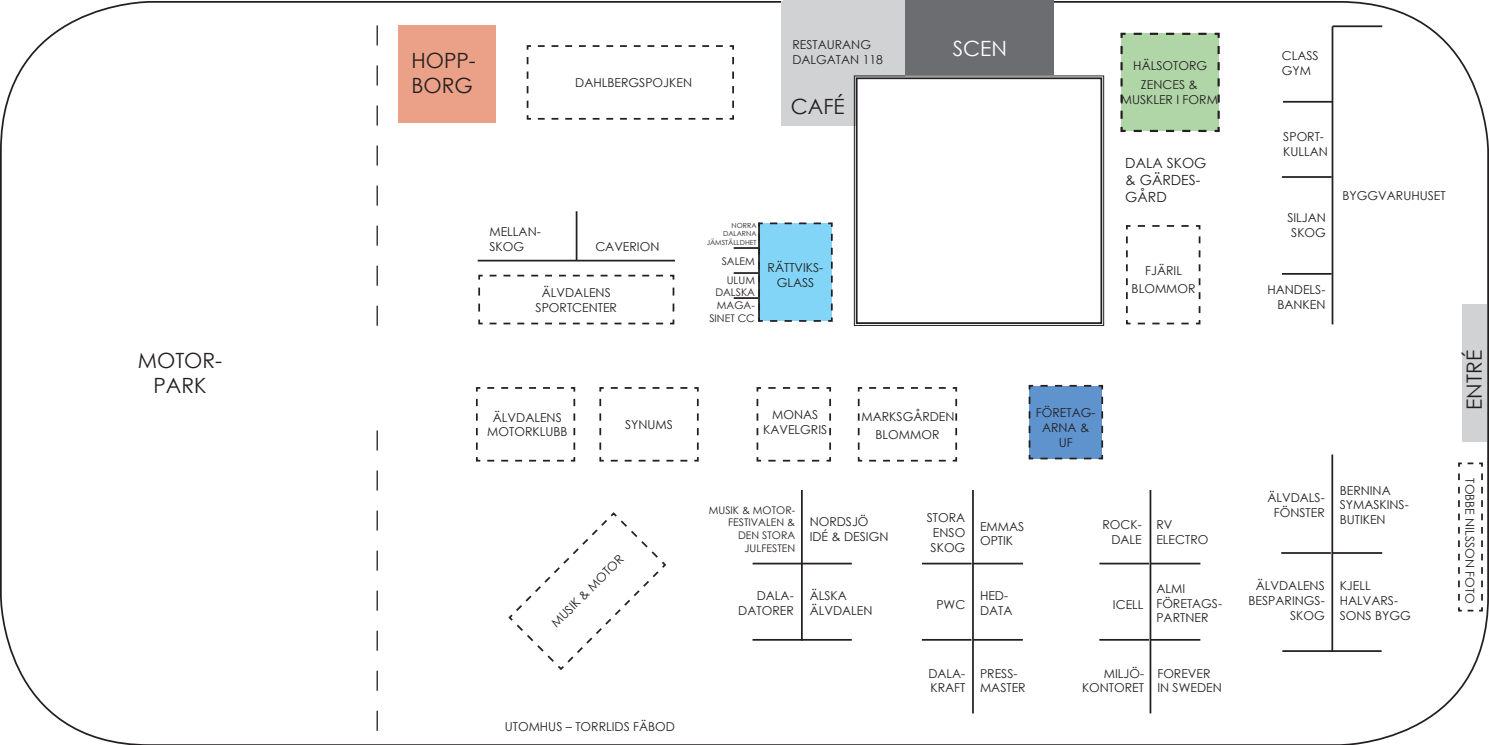
<style>
.page{position:relative;width:1489px;height:745px;background:#fff}
.page>*{position:absolute;margin:0;border:0;box-sizing:border-box;transform-origin:0 0}
.t1{font:21px/25.2px "Century Gothic";color:#231f20}
.t2{font:21px "Century Gothic";color:#fff}
.t3{font:14px/16.8px "Century Gothic";color:#231f20}
.t4{font:12.25px/14.7px "Century Gothic";color:#231f20}
.t5{font:10.5px/12.6px "Century Gothic";color:#231f20;text-align:right}
.t6{font:7px/8.4px "Century Gothic";color:#231f20;text-align:right}
</style>
<div class="page">
<svg style="left:1028px;top:384px;width:75px;height:76px;background:#6292c8"></svg>
<svg style="left:857px;top:387px;width:100px;height:75px"></svg>
<div style="left:905px;top:0;width:149px;height:74px;background:#6c6d70"></div>
<div style="left:783px;top:0;width:122px;height:76px;background:#d1d2d4"></div>
<div style="left:781px;top:1px;width:75px;height:124px;background:#d1d2d4"></div>
<div style="left:398px;top:25px;width:98px;height:98px;background:#eaa188"></div>
<svg style="left:478px;top:274px;width:197px;height:51px"></svg>
<svg style="left:853px;top:75px;width:251px;height:251px"></svg>
<div style="left:855px;top:77px;width:247px;height:247px;border:2px solid #231f20"></div>
<div style="left:1462px;top:305px;width:24px;height:136px;background:#d1d2d4"></div>
<svg style="left:1120px;top:32px;width:100px;height:101px;background:#accea4"></svg>
<div style="left:1133px;top:61px;width:74px;height:9px;background:#b0d5a7"></div>
<svg style="left:756px;top:387px;width:75px;height:75px"></svg>
<svg style="left:1126px;top:225px;width:75px;height:100px"></svg>
<hr style="left:1149px;top:489px;width:2px;height:224px;background:#231f20">
<hr style="left:1150px;top:562px;width:50px;height:2px;background:#231f20">
<hr style="left:1150px;top:638px;width:50px;height:2px;background:#231f20">
<hr style="left:1099px;top:562px;width:49px;height:2px;background:#231f20">
<hr style="left:1099px;top:638px;width:49px;height:2px;background:#231f20">
<hr style="left:1331px;top:26px;width:2px;height:298px;background:#231f20">
<hr style="left:1332px;top:25px;width:49px;height:2px;background:#231f20">
<hr style="left:1282px;top:101px;width:50px;height:2px;background:#231f20">
<hr style="left:1281px;top:176px;width:50px;height:2px;background:#231f20">
<hr style="left:1281px;top:273px;width:50px;height:1px;background:#231f20">
<hr style="left:801px;top:489px;width:1px;height:151px;background:#231f20">
<hr style="left:802px;top:562px;width:49px;height:2px;background:#231f20">
<hr style="left:802px;top:638px;width:49px;height:2px;background:#231f20">
<hr style="left:752px;top:562px;width:50px;height:2px;background:#231f20">
<hr style="left:752px;top:638px;width:50px;height:2px;background:#231f20">
<hr style="left:972px;top:489px;width:1px;height:224px;background:#231f20">
<hr style="left:973px;top:562px;width:49px;height:2px;background:#231f20">
<hr style="left:973px;top:638px;width:49px;height:2px;background:#231f20">
<hr style="left:921px;top:562px;width:50px;height:2px;background:#231f20">
<hr style="left:921px;top:638px;width:50px;height:2px;background:#231f20">
<hr style="left:1331px;top:454px;width:1px;height:197px;background:#231f20">
<hr style="left:1332px;top:551px;width:49px;height:2px;background:#231f20">
<hr style="left:1331px;top:649px;width:50px;height:2px;background:#231f20">
<hr style="left:1281px;top:551px;width:49px;height:2px;background:#231f20">
<hr style="left:1282px;top:649px;width:49px;height:2px;background:#231f20">
<hr style="left:477px;top:259px;width:198px;height:2px;background:#231f20">
<hr style="left:575px;top:211px;width:2px;height:50px;background:#231f20">
<svg style="left:508px;top:512px;width:159px;height:158px"></svg>
<svg style="left:526px;top:45px;width:208px;height:75px"></svg>
<svg style="left:1458px;top:462px;width:25px;height:150px"></svg>
<svg style="left:599px;top:387px;width:100px;height:75px"></svg>
<svg style="left:476px;top:387px;width:100px;height:75px"></svg>
<svg style="left:758px;top:222px;width:75px;height:100px;background:#80ceee"></svg>
<hr style="left:758px;top:222px;width:1px;height:99px;background:#231f20">
<hr style="left:733px;top:247px;width:25px;height:2px;background:#231f20">
<hr style="left:733px;top:272px;width:25px;height:2px;background:#231f20">
<hr style="left:733px;top:297px;width:25px;height:2px;background:#231f20">
<svg style="left:376px;top:25px;width:2px;height:300px"></svg>
<svg style="left:376px;top:430px;width:2px;height:300px"></svg>
<p class="t1" style="left:138px;top:347px;width:86px;text-align:center">MOTOR-<br>PARK</p>
<p class="t1" style="left:411px;top:47px;width:66px">HOPP-<br>BORG</p>
<p class="t4" style="left:575px;top:75px;width:118px">DAHLBERGSPOJKEN</p>
<p class="t4" style="left:792px;top:37px;width:92px">RESTAURANG<br>DALGATAN 118</p>
<p class="t1" style="left:790px;top:94px;width:56px">CAFÉ</p>
<p class="t4" style="left:489px;top:224px;width:53px">MELLAN-<br>SKOG</p>
<p class="t4" style="left:595px;top:239px;width:66px">CAVERION</p>
<p class="t4" style="left:542px;top:285px;width:70px">ÄLVDALENS</p>
<p class="t4" style="left:535px;top:299px;width:83px">SPORTCENTER</p>
<p class="t6" style="left:723px;top:221px;width:35px">NORRA<br>DALARNA</p>
<p class="t6" style="left:706px;top:237px;width:51px">JÄMSTÄLLDHET</p>
<p class="t5" style="left:721px;top:255px;width:35px">SALEM</p>
<p class="t5" style="left:726px;top:273px;width:30px">ULUM</p>
<p class="t5" style="left:715px;top:286px;width:41px">DALSKA</p>
<p class="t5" style="left:709px;top:299px;width:47px">MAGA-<br>SINET CC</p>
<p class="t4" style="left:767px;top:260px;width:57px;text-align:center">RÄTTVIKS-<br>GLASS</p>
<p class="t2" style="left:952px;top:33px;width:56px">SCEN</p>
<p class="t4" style="left:1133px;top:58px;width:75px">HÄLSOTORG</p>
<p class="t4" style="left:1120px;top:77px;width:99px;text-align:center">ZENCES &amp;<br>MUSKLER I FORM</p>
<p class="t3" style="left:1125px;top:155px;width:83px">DALA SKOG &amp; GÄRDES-<br>GÅRD</p>
<p class="t4" style="left:1145px;top:262px;width:38px">FJÄRIL</p>
<p class="t4" style="left:1131px;top:281px;width:65px">BLOMMOR</p>
<p class="t4" style="left:487px;top:409px;width:82px;text-align:center">ÄLVDALENS<br>MOTORKLUBB</p>
<p class="t4" style="left:625px;top:416px;width:49px">SYNUMS</p>
<p class="t4" style="left:548px;top:619px;width:98px;rotate:-45deg">MUSIK &amp; MOTOR</p>
<p class="t4" style="left:505px;top:718px;width:172px">UTOMHUS – TORRLIDS FÄBOD</p>
<p class="t4" style="left:763px;top:407px;width:66px;text-align:center">MONAS<br>KAVELGRIS</p>
<p class="t4" style="left:861px;top:408px;width:95px">MARKSGÅRDEN</p>
<p class="t4" style="left:1035px;top:405px;width:61px">FÖRETAG-</p>
<p class="t4" style="left:1041px;top:419px;width:49px;text-align:center">ARNA &amp;<br>UF</p>
<p class="t4" style="left:875px;top:426px;width:65px">BLOMMOR</p>
<p class="t5" style="left:708px;top:503px;width:88px">MUSIK &amp; MOTOR-<br>FESTIVALEN &amp;<br>DEN STORA<br>JULFESTEN</p>
<p class="t4" style="left:809px;top:513px;width:80px">NORDSJÖ<br>IDÉ &amp; DESIGN</p>
<p class="t4" style="left:738px;top:588px;width:57px;text-align:right">DALA-<br>DATORER</p>
<p class="t4" style="left:809px;top:588px;width:64px">ÄLSKA<br>ÄLVDALEN</p>
<p class="t4" style="left:926px;top:510px;width:40px;text-align:center">STORA<br>ENSO<br>SKOG</p>
<p class="t4" style="left:980px;top:518px;width:46px">EMMAS<br>OPTIK</p>
<p class="t4" style="left:936px;top:596px;width:30px">PWC</p>
<p class="t4" style="left:980px;top:588px;width:34px">HED-<br>DATA</p>
<p class="t4" style="left:928px;top:665px;width:38px">DALA-<br>KRAFT</p>
<p class="t4" style="left:980px;top:665px;width:47px">PRESS-<br>MASTER</p>
<p class="t4" style="left:1102px;top:517px;width:41px;text-align:right">ROCK-<br>DALE</p>
<p class="t4" style="left:1156px;top:517px;width:54px">RV<br>ELECTRO</p>
<p class="t4" style="left:1112px;top:596px;width:32px">ICELL</p>
<p class="t4" style="left:1156px;top:580px;width:67px">ALMI<br>FÖRETAGS-<br>PARTNER</p>
<p class="t4" style="left:1081px;top:665px;width:64px;text-align:right">MILJÖ-<br>KONTORET</p>
<p class="t4" style="left:1157px;top:665px;width:66px">FOREVER<br>IN SWEDEN</p>
<p class="t4" style="left:1281px;top:48px;width:38px">CLASS<br>GYM</p>
<p class="t4" style="left:1283px;top:129px;width:46px">SPORT-<br>KULLAN</p>
<p class="t4" style="left:1287px;top:210px;width:40px;text-align:center">SILJAN<br>SKOG</p>
<p class="t4" style="left:1342px;top:188px;width:105px">BYGGVARUHUSET</p>
<p class="t4" style="left:1267px;top:282px;width:60px;text-align:right">HANDELS-<br>BANKEN</p>
<p class="t1" style="left:1460px;top:410px;width:61px;rotate:-90deg">ENTRÉ</p>
<p class="t4" style="left:1267px;top:489px;width:59px;text-align:center">ÄLVDALS-<br>FÖNSTER</p>
<p class="t4" style="left:1339px;top:482px;width:71px">BERNINA<br>SYMASKINS-<br>BUTIKEN</p>
<p class="t4" style="left:1248px;top:578px;width:78px;text-align:right">ÄLVDALENS<br>BESPARINGS-<br>SKOG</p>
<p class="t4" style="left:1339px;top:578px;width:72px">KJELL<br>HALVARS-<br>SONS BYGG</p>
<p class="t4" style="left:1477px;top:478px;width:127px;rotate:90deg">TOBBE NILSSON FOTO</p>
</div>
